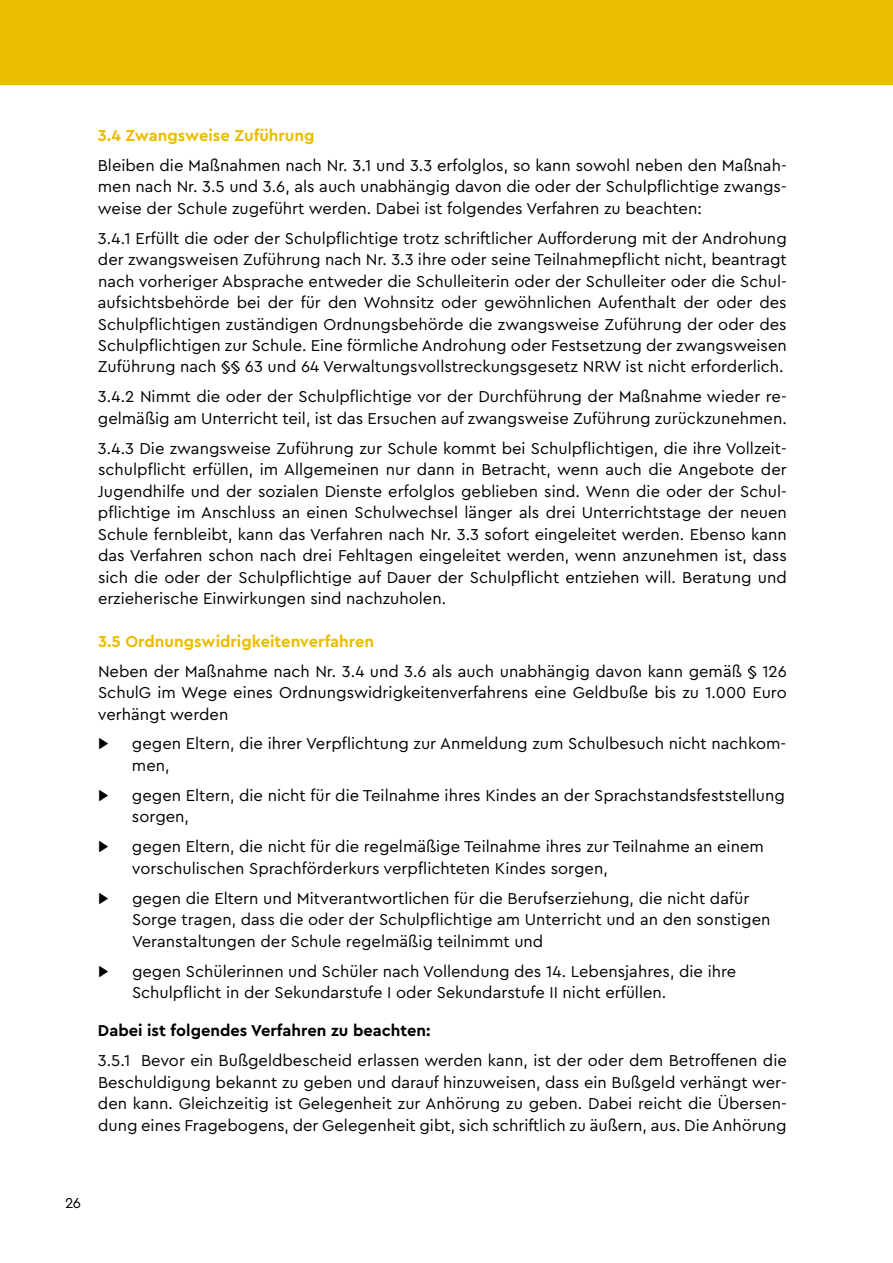
<style>
.page{position:relative;width:893px;height:1263px;background:#fff}
.page>*{position:absolute;margin:0;border:0;box-sizing:border-box;transform-origin:0 0}
.t1{font:16.5px/21.5px "Cera Bielefeld";color:#000}
.t2{font:700 16.5px "Cera Bielefeld";color:#ebbd00}
.t3{font:700 16.5px "Cera Bielefeld";color:#000}
.t4{font:15px "Cera Bielefeld";color:#000}
</style>
<div class="page">
<div style="left:0;top:0;width:893px;height:85px;background:#ebbd00"></div>
<p class="t2" style="left:98px;top:124px;width:218px">3.4 Zwangsweise Zuführung</p>
<p class="t1" style="left:98px;top:154px;width:690px;text-align:justify">Bleiben die Maßnahmen nach Nr. 3.1 und 3.3 erfolglos, so kann sowohl neben den Maßnah&shy;men nach Nr. 3.5 und 3.6, als auch unabhängig davon die oder der Schulpflichtige zwangs&shy;weise der Schule zugeführt werden. Dabei ist folgendes Verfahren zu beachten:</p>
<p class="t1" style="left:98px;top:227px;width:690px;text-align:justify">3.4.1 Erfüllt die oder der Schulpflichtige trotz schriftlicher Aufforderung mit der Androhung der zwangsweisen Zuführung nach Nr. 3.3 ihre oder seine Teilnahmepflicht nicht, beantragt nach vorheriger Absprache entweder die Schulleiterin oder der Schulleiter oder die Schul&shy;aufsichtsbehörde bei der für den Wohnsitz oder gewöhnlichen Aufenthalt der oder des Schulpflichtigen zuständigen Ordnungsbehörde die zwangsweise Zuführung der oder des Schulpflichtigen zur Schule. Eine förmliche Androhung oder Festsetzung der zwangsweisen Zuführung nach §§ 63 und 64 Verwaltungsvollstreckungsgesetz NRW ist nicht erforderlich.</p>
<p class="t1" style="left:98px;top:385px;width:690px">3.4.2 Nimmt die oder der Schulpflichtige vor der Durchführung der Maßnahme wieder re&shy;gelmäßig am Unterricht teil, ist das Ersuchen auf zwangsweise Zuführung zurückzunehmen.</p>
<p class="t1" style="left:98px;top:437px;width:690px;text-align:justify">3.4.3 Die zwangsweise Zuführung zur Schule kommt bei Schulpflichtigen, die ihre Vollzeit&shy;schulpflicht erfüllen, im Allgemeinen nur dann in Betracht, wenn auch die Angebote der Jugendhilfe und der sozialen Dienste erfolglos geblieben sind. Wenn die oder der Schul&shy;pflichtige im Anschluss an einen Schulwechsel länger als drei Unterrichtstage der neuen Schule fernbleibt, kann das Verfahren nach Nr. 3.3 sofort eingeleitet werden. Ebenso kann das Verfahren schon nach drei Fehltagen eingeleitet werden, wenn anzunehmen ist, dass sich die oder der Schulpflichtige auf Dauer der Schulpflicht entziehen will. Beratung und erzieherische Einwirkungen sind nachzuholen.</p>
<p class="t2" style="left:98px;top:630px;width:278px">3.5 Ordnungswidrigkeitenverfahren</p>
<p class="t1" style="left:98px;top:660px;width:690px;text-align:justify">Neben der Maßnahme nach Nr. 3.4 und 3.6 als auch unabhängig davon kann gemäß § 126<br>SchulG im Wege eines Ordnungswidrigkeitenverfahrens eine Geldbuße bis zu 1.000 Euro verhängt werden</p>
<p class="t1" style="left:98px;top:732px;width:12px">▶</p>
<p class="t1" style="left:132px;top:732px;width:656px">gegen Eltern, die ihrer Verpflichtung zur Anmeldung zum Schulbesuch nicht nachkom&shy;men,</p>
<p class="t1" style="left:98px;top:784px;width:12px">▶</p>
<p class="t1" style="left:132px;top:784px;width:655px">gegen Eltern, die nicht für die Teilnahme ihres Kindes an der Sprachstandsfeststellung sorgen,</p>
<p class="t1" style="left:98px;top:835px;width:12px">▶</p>
<p class="t1" style="left:132px;top:835px;width:633px">gegen Eltern, die nicht für die regelmäßige Teilnahme ihres zur Teilnahme an einem vorschulischen Sprachförderkurs verpflichteten Kindes sorgen,</p>
<p class="t1" style="left:98px;top:887px;width:12px">▶</p>
<p class="t1" style="left:132px;top:887px;width:640px">gegen die Eltern und Mitverantwortlichen für die Berufserziehung, die nicht dafür<br>Sorge tragen, dass die oder der Schulpflichtige am Unterricht und an den sonstigen<br>Veranstaltungen der Schule regelmäßig teilnimmt und</p>
<p class="t1" style="left:98px;top:959px;width:12px">▶</p>
<p class="t1" style="left:132px;top:959px;width:606px">gegen Schülerinnen und Schüler nach Vollendung des 14. Lebensjahres, die ihre<br>Schulpflicht in der Sekundarstufe I oder Sekundarstufe II nicht erfüllen.</p>
<p class="t3" style="left:98px;top:1020px;width:334px">Dabei ist folgendes Verfahren zu beachten:</p>
<p class="t1" style="left:98px;top:1049px;width:690px;text-align:justify">3.5.1 Bevor ein Bußgeldbescheid erlassen werden kann, ist der oder dem Betroffenen die Beschuldigung bekannt zu geben und darauf hinzuweisen, dass ein Bußgeld verhängt wer&shy;den kann. Gleichzeitig ist Gelegenheit zur Anhörung zu geben. Dabei reicht die Übersen&shy;dung eines Fragebogens, der Gelegenheit gibt, sich schriftlich zu äußern, aus. Die Anhörung</p>
<p class="t4" style="left:65px;top:1193px;width:17px">26</p>
</div>
